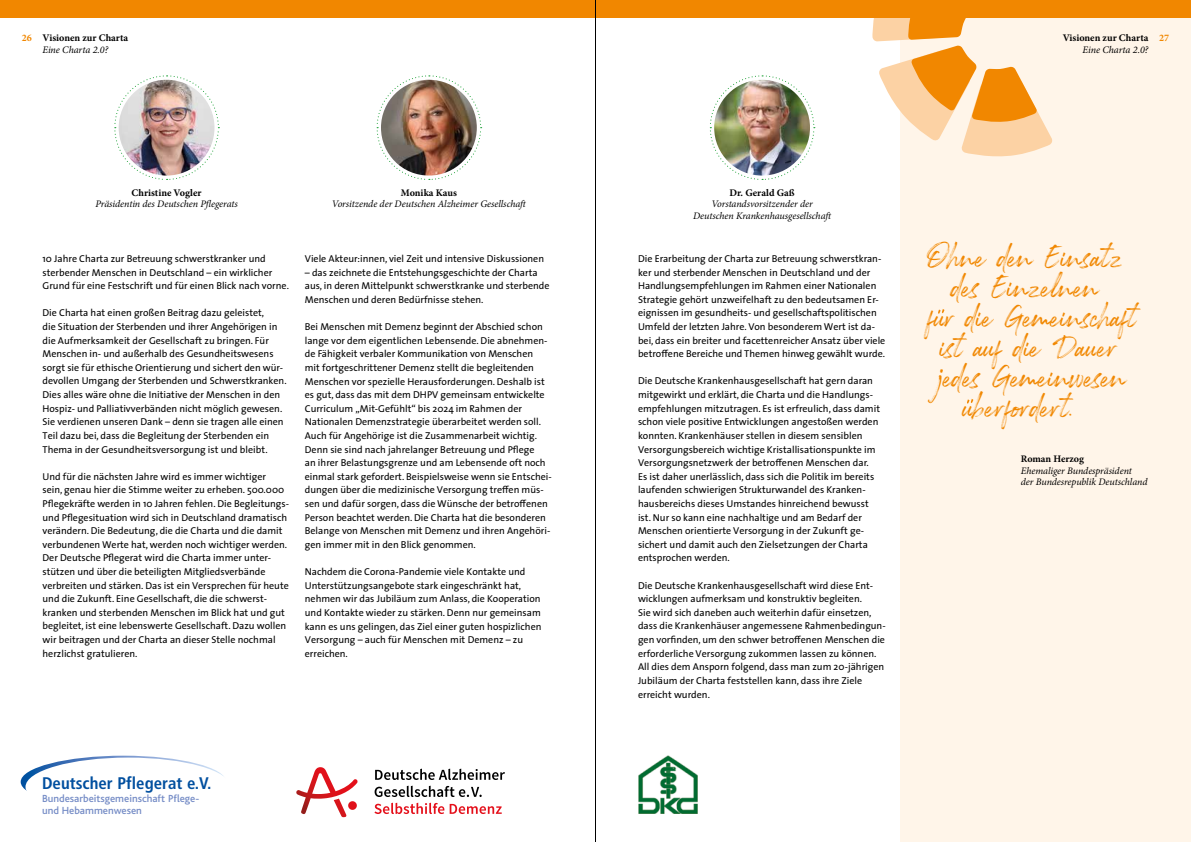
<style>
.page{position:relative;width:1191px;height:842px;background:#fff}
.page>*{position:absolute;margin:0;border:0;box-sizing:border-box;transform-origin:0 0}
.t1{font:33.9px "Rockness";color:#f18700}
.t2{font:700 condensed 16.8px "Frutiger";color:#004f9f}
.t3{font:500 10.8px/11.4px "Bliss";color:#758cc6}
.t4{font:700 10.1px "Minion Pro";color:#000}
.t5{font:italic 10.1px "Minion Pro";letter-spacing:-.01em;color:#000}
.t6{font:10px/13.6px "The Sans";color:#000}
.t7{font:italic 10px/11.5px "Minion Pro";letter-spacing:-.005em;color:#000;text-align:center}
.t8{font:700 10px "Minion Pro";letter-spacing:-.005em;color:#000}
.t9{font:700 10px "Minion Pro";color:#f18700}
</style>
<div class="page">
<div style="left:900px;top:0;width:291px;height:842px;background:#fff5e9"></div>
<svg style="left:376px;top:75px;width:106px;height:105px"></svg>
<img style="left:381px;top:80px;width:96px;height:96px;border-radius:48px">
<svg style="left:709px;top:75px;width:106px;height:105px"></svg>
<img style="left:714px;top:80px;width:96px;height:96px;border-radius:48px">
<svg style="left:114px;top:75px;width:105px;height:105px"></svg>
<img style="left:119px;top:80px;width:95px;height:96px;border-radius:48px">
<svg style="left:21px;top:756px;width:201px;height:34px"></svg>
<div style="left:25px;top:757px;width:205px;height:59px;background:#fff;border-radius:50%"></div>
<svg style="left:375px;top:769px;width:130px;height:11px"></svg>
<svg style="left:374px;top:786px;width:108px;height:11px"></svg>
<svg style="left:374px;top:803px;width:128px;height:11px"></svg>
<svg style="left:296px;top:767px;width:61px;height:50px"></svg>
<img style="left:638px;top:755px;width:59px;height:59px">
<svg style="left:872px;top:17px;width:231px;height:140px"></svg>
<div style="left:0;top:0;width:595px;height:17px;background:#f18700"></div>
<div style="left:595px;top:0;width:596px;height:17px;background:#f18700"></div>
<hr style="left:595px;top:0;width:1px;height:842px;background:#000">
<svg style="left:967px;top:399px;width:6px;height:5px"></svg>
<svg style="left:938px;top:309px;width:6px;height:5px"></svg>
<p class="t4" style="left:43px;top:31px;width:87px">Visionen zur Charta</p>
<p class="t5" style="left:43px;top:43px;width:67px">Eine Charta 2.0?</p>
<p class="t4" style="left:1062px;top:31px;width:87px">Visionen zur Charta</p>
<p class="t5" style="left:1082px;top:43px;width:67px">Eine Charta 2.0?</p>
<p class="t9" style="left:22px;top:31px;width:11px">26</p>
<p class="t9" style="left:1159px;top:31px;width:11px">27</p>
<p class="t4" style="left:132px;top:185px;width:72px">Christine Vogler</p>
<p class="t7" style="left:95px;top:198px;width:144px">Präsidentin des Deutschen Pflegerats</p>
<p class="t4" style="left:401px;top:185px;width:57px">Monika Kaus</p>
<p class="t7" style="left:332px;top:198px;width:197px">Vorsitzende der Deutschen Alzheimer Gesellschaft</p>
<p class="t6" style="left:43px;top:251px;width:248px">10 Jahre Charta zur Betreuung schwerstkranker und sterbender Menschen in Deutschland – ein wirklicher<br>Grund für eine Festschrift und für einen Blick nach vorne.</p>
<p class="t6" style="left:43px;top:306px;width:246px">Die Charta hat einen großen Beitrag dazu geleistet,<br>die Situation der Sterbenden und ihrer Angehörigen in die Aufmerksamkeit der Gesellschaft zu bringen. Für Menschen in- und außerhalb des Gesundheitswesens sorgt sie für ethische Orientierung und sichert den wür&shy;devollen Umgang der Sterbenden und Schwerstkranken.<br>Dies alles wäre ohne die Initiative der Menschen in den Hospiz- und Palliativverbänden nicht möglich gewesen.<br>Sie verdienen unseren Dank – denn sie tragen alle einen Teil dazu bei, dass die Begleitung der Sterbenden ein Thema in der Gesundheitsversorgung ist und bleibt.</p>
<p class="t6" style="left:43px;top:469px;width:248px">Und für die nächsten Jahre wird es immer wichtiger<br>sein, genau hier die Stimme weiter zu erheben. 500.000<br>Pflegekräfte werden in 10 Jahren fehlen. Die Begleitungs&shy;und Pflegesituation wird sich in Deutschland dramatisch verändern. Die Bedeutung, die die Charta und die damit verbundenen Werte hat, werden noch wichtiger werden.<br>Der Deutsche Pflegerat wird die Charta immer unter&shy;stützen und über die beteiligten Mitgliedsverbände verbreiten und stärken. Das ist ein Versprechen für heute und die Zukunft. Eine Gesellschaft, die die schwerst&shy;kranken und sterbenden Menschen im Blick hat und gut begleitet, ist eine lebenswerte Gesellschaft. Dazu wollen wir beitragen und der Charta an dieser Stelle nochmal herzlichst gratulieren.</p>
<p class="t6" style="left:305px;top:252px;width:241px">Viele Akteur:innen, viel Zeit und intensive Diskussionen</p>
<p class="t6" style="left:305px;top:265px;width:246px">– das zeichnete die Entstehungsgeschichte der Charta aus, in deren Mittelpunkt schwerstkranke und sterbende<br>Menschen und deren Bedürfnisse stehen.</p>
<p class="t6" style="left:305px;top:320px;width:248px">Bei Menschen mit Demenz beginnt der Abschied schon lange vor dem eigentlichen Lebensende. Die abnehmen&shy;de Fähigkeit verbaler Kommunikation von Menschen<br>mit fortgeschrittener Demenz stellt die begleitenden Menschen vor spezielle Herausforderungen. Deshalb ist es gut, dass das mit dem DHPV gemeinsam entwickelte Curriculum „Mit-Gefühlt“ bis 2024 im Rahmen der Nationalen Demenzstrategie überarbeitet werden soll.<br>Auch für Angehörige ist die Zusammenarbeit wichtig.<br>Denn sie sind nach jahrelanger Betreuung und Pflege<br>an ihrer Belastungsgrenze und am Lebensende oft noch einmal stark gefordert. Beispielsweise wenn sie Entschei&shy;dungen über die medizinische Versorgung treffen müs&shy;sen und dafür sorgen, dass die Wünsche der betroffenen Person beachtet werden. Die Charta hat die besonderen Belange von Menschen mit Demenz und ihren Angehöri&shy;gen immer mit in den Blick genommen.</p>
<p class="t6" style="left:305px;top:565px;width:238px">Nachdem die Corona-Pandemie viele Kontakte und Unterstützungsangebote stark eingeschränkt hat, nehmen wir das Jubiläum zum Anlass, die Kooperation und Kontakte wieder zu stärken. Denn nur gemeinsam kann es uns gelingen, das Ziel einer guten hospizlichen Versorgung – auch für Menschen mit Demenz – zu erreichen.</p>
<h2 class="t2" style="left:42px;top:773px;width:171px">Deutscher Pflegerat e.V.</h2>
<p class="t3" style="left:42px;top:793px;width:159px">Bundesarbeitsgemeinschaft Pflege&shy;und Hebammenwesen</p>
<p class="t4" style="left:729px;top:185px;width:67px">Dr. Gerald Gaß</p>
<p class="t7" style="left:693px;top:198px;width:141px">Vorstandsvorsitzender der<br>Deutschen Krankenhausgesellschaft</p>
<p class="t6" style="left:638px;top:251px;width:249px">Die Erarbeitung der Charta zur Betreuung schwerstkran&shy;ker und sterbender Menschen in Deutschland und der Handlungsempfehlungen im Rahmen einer Nationalen Strategie gehört unzweifelhaft zu den bedeutsamen Er&shy;eignissen im gesundheits- und gesellschaftspolitischen Umfeld der letzten Jahre. Von besonderem Wert ist da&shy;bei, dass ein breiter und facettenreicher Ansatz über viele betroffene Bereiche und Themen hinweg gewählt wurde.</p>
<p class="t6" style="left:638px;top:374px;width:243px">Die Deutsche Krankenhausgesellschaft hat gern daran mitgewirkt und erklärt, die Charta und die Handlungs&shy;empfehlungen mitzutragen. Es ist erfreulich, dass damit schon viele positive Entwicklungen angestoßen werden konnten. Krankenhäuser stellen in diesem sensiblen Versorgungsbereich wichtige Kristallisationspunkte im Versorgungsnetzwerk der betroffenen Menschen dar.<br>Es ist daher unerlässlich, dass sich die Politik im bereits laufenden schwierigen Strukturwandel des Kranken&shy;hausbereichs dieses Umstandes hinreichend bewusst ist. Nur so kann eine nachhaltige und am Bedarf der Menschen orientierte Versorgung in der Zukunft ge&shy;sichert und damit auch den Zielsetzungen der Charta entsprochen werden.</p>
<p class="t6" style="left:638px;top:578px;width:249px">Die Deutsche Krankenhausgesellschaft wird diese Ent&shy;wicklungen aufmerksam und konstruktiv begleiten.<br>Sie wird sich daneben auch weiterhin dafür einsetzen, dass die Krankenhäuser angemessene Rahmenbedingun&shy;gen vorfinden, um den schwer betroffenen Menschen die erforderliche Versorgung zukommen lassen zu können.<br>All dies dem Ansporn folgend, dass man zum 20-jährigen Jubiläum der Charta feststellen kann, dass ihre Ziele erreicht wurden.</p>
<h1 class="t1" style="left:928px;top:235px;width:196px">Ohne den Einsatz</h1>
<h1 class="t1" style="left:951px;top:265px;width:149px">des Einzelnen</h1>
<h1 class="t1" style="left:928px;top:295px;width:209px">fur die Gemeinschaft</h1>
<h1 class="t1" style="left:939px;top:325px;width:178px">ist auf die Dauer</h1>
<h1 class="t1" style="left:939px;top:355px;width:211px">jedes Gemeinwesen ü</h1>
<h1 class="t1" style="left:962px;top:385px;width:113px">uberfordert.</h1>
<p class="t8" style="left:1020px;top:452px;width:65px">Roman Herzog</p>
<p class="t7" style="left:1020px;top:465px;width:128px;text-align:left">Ehemaliger Bundespräsident<br>der Bundesrepublik Deutschland</p>
</div>
